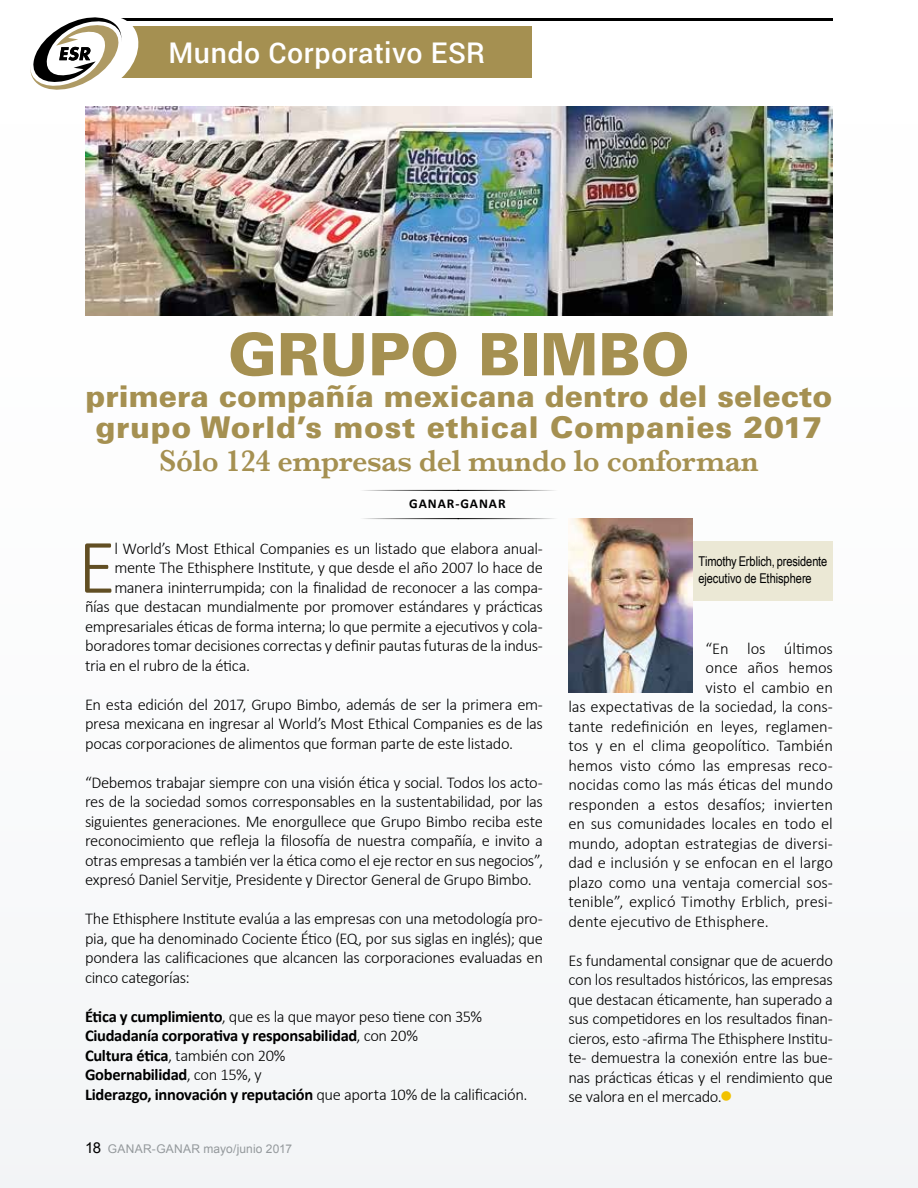
<style>
.page{position:relative;width:918px;height:1188px;background:#fafbfc}
.page>*{position:absolute;margin:0;border:0;box-sizing:border-box;transform-origin:0 0}
.t1{font:300 78px "Calibri";color:#614e23}
.t2{font:900 58.5px "Univers";color:#a59051}
.t3{font:600 31.5px "Baskerville";letter-spacing:-.01em;color:#a59051;scale:.96 1}
.t4{font:900 30px/31.5px "Univers";color:#a59051;text-align:center}
.t5{font:500 28.5px "Roboto";letter-spacing:.02em;color:#fff}
.t6{font:300 16.5px/19.5px "Calibri";letter-spacing:-.015em;color:#000;text-align:justify}
.t7{font:700 16.5px/19.5px "Calibri";letter-spacing:-.02em;color:#000}
.t8{font:13.5px/16.5px "Arial Narrow";letter-spacing:-.005em;color:#000}
.t9{font:700 13.5px "Calibri";letter-spacing:.07em;color:#000}
.t10{font:12px "Arial";letter-spacing:.015em;color:#94999c}
.s1{font-weight:300}
.s2{font-size:15px;color:#000}
.s3{color:#f1c200}
</style>
<div class="page">
<div style="left:693px;top:541px;width:140px;height:60px;background:#ebe8d5"></div>
<img style="left:85px;top:107px;width:748px;height:209px">
<hr style="left:356px;top:490px;width:103px;height:1px;background:#000">
<hr style="left:458px;top:490px;width:102px;height:1px;background:#000">
<hr style="left:356px;top:518px;width:103px;height:1px;background:#000">
<hr style="left:458px;top:518px;width:102px;height:1px;background:#000">
<img style="left:568px;top:518px;width:125px;height:174px">
<div style="left:122px;top:26px;width:410px;height:52px;background:#a59051"></div>
<hr style="left:116px;top:18px;width:717px;height:2px;background:#000">
<svg style="left:30px;top:17px;width:114px;height:73px"></svg>
<h3 class="t5" style="left:169px;top:33px;width:318px">Mundo Corporativo ESR</h3>
<h2 class="t2" style="left:228px;top:318px;width:463px">GRUPO BIMBO</h2>
<h3 class="t4" style="left:85px;top:380px;width:749px">primera compañía mexicana dentro del selecto grupo World’s most ethical Companies 2017</h3>
<h3 class="t3" style="left:159px;top:443px;width:626px">Sólo 124 empresas del mundo lo conforman</h3>
<p class="t9" style="left:409px;top:496px;width:98px">GANAR-GANAR</p>
<h1 class="t1" style="left:78px;top:534px;width:40px">E</h1>
<p class="t6" style="left:114px;top:540px;width:430px">l World’s Most Ethical Companies es un listado que elabora anual-</p>
<p class="t6" style="left:114px;top:559px;width:430px">mente The Ethisphere Institute, y que desde el año 2007 lo hace de</p>
<p class="t6" style="left:114px;top:579px;width:430px">manera ininterrumpida; con la finalidad de reconocer a las compa-</p>
<p class="t6" style="left:85px;top:598px;width:459px">ñías que destacan mundialmente por promover estándares y prácticas</p>
<p class="t6" style="left:85px;top:618px;width:459px">empresariales éticas de forma interna; lo que permite a ejecutivos y cola-</p>
<p class="t6" style="left:85px;top:637px;width:459px">boradores tomar decisiones correctas y definir pautas futuras de la indus-</p>
<p class="t6" style="left:85px;top:657px;width:167px">tria en el rubro de la ética.</p>
<p class="t6" style="left:85px;top:696px;width:459px">En esta edición del 2017, Grupo Bimbo, además de ser la primera em&shy;presa mexicana en ingresar al World’s Most Ethical Companies es de las pocas corporaciones de alimentos que forman parte de este listado.</p>
<p class="t6" style="left:85px;top:774px;width:460px">“Debemos trabajar siempre con una visión ética y social. Todos los acto&shy;res de la sociedad somos corresponsables en la sustentabilidad, por las siguientes generaciones. Me enorgullece que Grupo Bimbo reciba este reconocimiento que refleja la filosofía de nuestra compañía, e invito a otras empresas a también ver la ética como el eje rector en sus negocios”, expresó Daniel Servitje, Presidente y Director General de Grupo Bimbo.</p>
<p class="t6" style="left:85px;top:910px;width:459px">The Ethisphere Institute evalúa a las empresas con una metodología pro&shy;pia, que ha denominado Cociente Ético (EQ, por sus siglas en inglés); que pondera las calificaciones que alcancen las corporaciones evaluadas en cinco categorías:</p>
<p class="t7" style="left:85px;top:1006px;width:444px">Ética y cumplimiento<span class="s1">, que es la que mayor peso tiene con 35% </span>Ciudadanía corporativa y responsabilidad<span class="s1">, con 20%<br></span>Cultura ética<span class="s1">, también con 20%<br></span>Gobernabilidad<span class="s1">, con 15%, y<br></span>Liderazgo, innovación y reputación <span class="s1">que aporta 10% de la calificación.</span></p>
<p class="t10" style="left:85px;top:1142px;width:208px"><span class="s2">18</span> GANAR-GANAR mayo/junio 2017</p>
<p class="t8" style="left:698px;top:553px;width:131px">Timothy Erblich, presidente ejecutivo de Ethisphere</p>
<p class="t6" style="left:706px;top:640px;width:129px">“En los últimos</p>
<p class="t6" style="left:706px;top:659px;width:129px">once años hemos</p>
<p class="t6" style="left:706px;top:679px;width:129px">visto el cambio en</p>
<p class="t6" style="left:568px;top:698px;width:266px">las expectativas de la sociedad, la cons-</p>
<p class="t6" style="left:568px;top:718px;width:266px">tante redefinición en leyes, reglamen-</p>
<p class="t6" style="left:568px;top:737px;width:266px">tos y en el clima geopolítico. También</p>
<p class="t6" style="left:568px;top:757px;width:266px">hemos visto cómo las empresas reco-</p>
<p class="t6" style="left:568px;top:776px;width:266px">nocidas como las más éticas del mundo</p>
<p class="t6" style="left:568px;top:796px;width:266px">responden a estos desafíos; invierten</p>
<p class="t6" style="left:568px;top:815px;width:266px">en sus comunidades locales en todo el</p>
<p class="t6" style="left:568px;top:835px;width:266px">mundo, adoptan estrategias de diversi-</p>
<p class="t6" style="left:568px;top:854px;width:266px">dad e inclusión y se enfocan en el largo</p>
<p class="t6" style="left:568px;top:874px;width:266px">plazo como una ventaja comercial sos-</p>
<p class="t6" style="left:568px;top:893px;width:266px">tenible”, explicó Timothy Erblich, presi-</p>
<p class="t6" style="left:568px;top:913px;width:202px">dente ejecutivo de Ethisphere.</p>
<p class="t6" style="left:568px;top:952px;width:266px">Es fundamental consignar que de acuerdo con los resultados históricos, las empresas que destacan éticamente, han superado a sus competidores en los resultados finan&shy;cieros, esto -afirma The Ethisphere Institu&shy;te- demuestra la conexión entre las bue&shy;nas prácticas éticas y el rendimiento que se valora en el mercado.<span class="s3">●</span></p>
</div>
